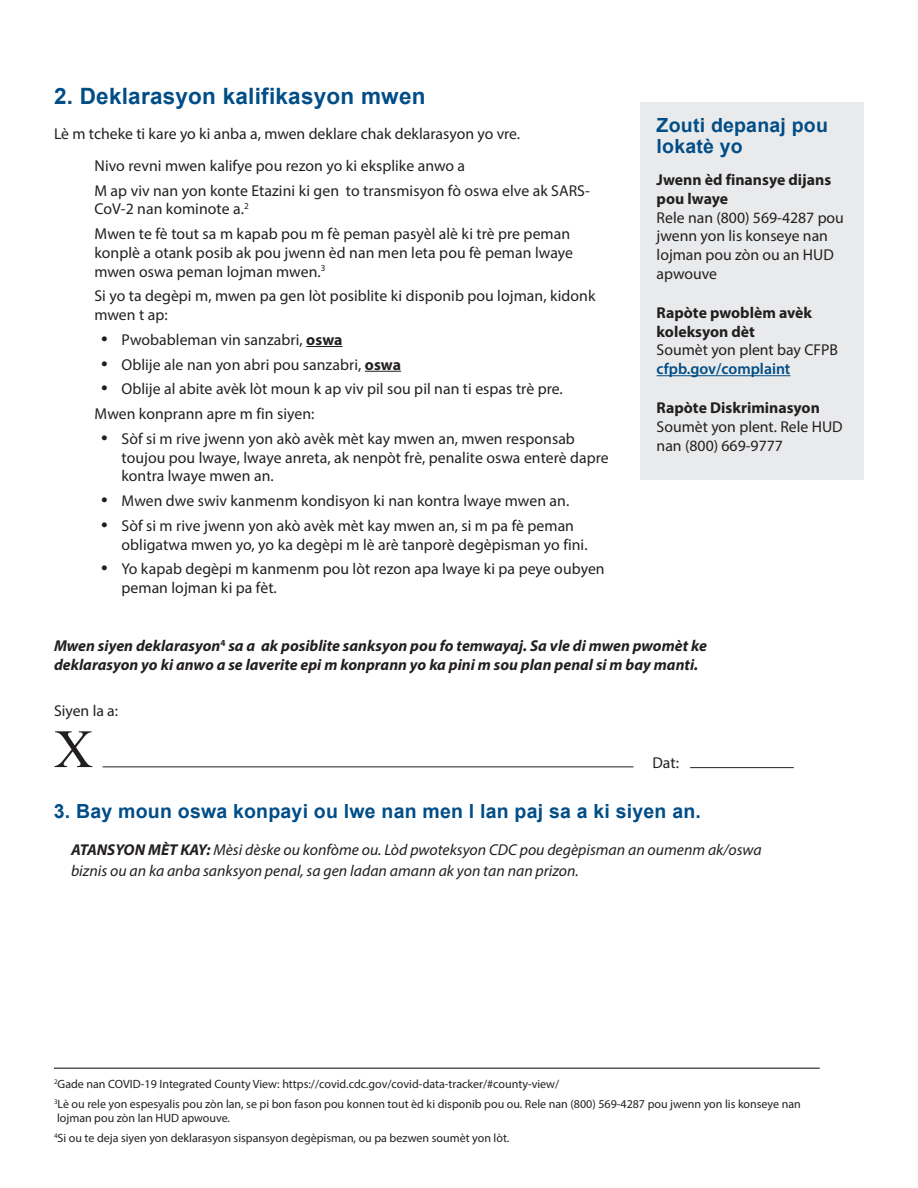
<style>
.page{position:relative;width:918px;height:1188px;background:#fff}
.page>*{position:absolute;margin:0;border:0;box-sizing:border-box;transform-origin:0 0}
.H2_big{font:700 22.5px "Arial";letter-spacing:.01em;color:#014d87}
.t1{font:700 19.5px/21px "Arial";letter-spacing:.01em;color:#014d87}
.t2{font:15.75px/18.8px "Myriad Pro";letter-spacing:.005em;color:#231f20}
.t3{font:italic 700 15.75px/18.8px "Myriad Pro";color:#231f20}
.t4{font:italic 15.75px/21px "Myriad Pro";color:#231f20}
.t5{font:700 15.75px/18.8px "Myriad Pro";color:#231f20}
.Footnote_text{font:12px/13.5px "Myriad Pro";color:#231f20}
.s1{font-size:23.7px}
.s2{font-weight:700}
.s3{font-weight:400}
.s4{font-weight:600;color:#014d87}
</style>
<div class="page">
<hr style="left:306px;top:346px;width:37px;height:1px;background:#231f20">
<hr style="left:365px;top:371px;width:36px;height:1px;background:#231f20">
<hr style="left:103px;top:767px;width:531px;height:1px;background:#231f20">
<hr style="left:690px;top:767px;width:104px;height:1px;background:#231f20">
<hr style="left:54px;top:1068px;width:766px;height:1px;background:#231f20">
<div style="left:640px;top:102px;width:224px;height:378px;background:#e9eaeb"></div>
<hr style="left:657px;top:375px;width:133px;height:1px;background:#014d87">
<svg style="left:54px;top:731px;width:38px;height:36px"></svg>
<h2 class="H2_big" style="left:54px;top:80px;width:373px">2. Deklarasyon kalifikasyon mwen</h2>
<p class="t2" style="left:54px;top:124px;width:468px">Lè m tcheke ti kare yo ki anba a, mwen deklare chak deklarasyon yo vre.</p>
<p class="t2" style="left:94px;top:156px;width:372px">Nivo revni mwen kalifye pou rezon yo ki eksplike anwo a</p>
<p class="t2" style="left:94px;top:181px;width:497px">M ap viv nan yon konte Etazini ki gen to transmisyon fò oswa elve ak SARS-<br>CoV-2 nan kominote a.<sup>2</sup></p>
<p class="t2" style="left:94px;top:224px;width:480px">Mwen te fè tout sa m kapab pou m fè peman pasyèl alè ki trè pre peman konplè a otank posib ak pou jwenn èd nan men leta pou fè peman lwaye mwen oswa peman lojman mwen.<sup>3</sup></p>
<p class="t2" style="left:94px;top:287px;width:502px">Si yo ta degèpi m, mwen pa gen lòt posiblite ki disponib pou lojman, kidonk mwen t ap:</p>
<p class="t2" style="left:101px;top:330px;width:243px"><span class="s1">•</span> Pwobableman vin sanzabri, <span class="s2">oswa</span></p>
<p class="t2" style="left:101px;top:355px;width:301px"><span class="s1">•</span> Oblije ale nan yon abri pou sanzabri, <span class="s2">oswa</span></p>
<p class="t2" style="left:101px;top:380px;width:463px"><span class="s1">•</span> Oblije al abite avèk lòt moun k ap viv pil sou pil nan ti espas trè pre.</p>
<p class="t2" style="left:94px;top:404px;width:221px">Mwen konprann apre m fin siyen:</p>
<p class="t2" style="left:122px;top:429px;width:489px;text-indent:-20px"><span class="s1">•</span> Sòf si m rive jwenn yon akò avèk mèt kay mwen an, mwen responsab toujou pou lwaye, lwaye anreta, ak nenpòt frè, penalite oswa enterè dapre kontra lwaye mwen an.</p>
<p class="t2" style="left:101px;top:491px;width:470px"><span class="s1">•</span> Mwen dwe swiv kanmenm kondisyon ki nan kontra lwaye mwen an.</p>
<p class="t2" style="left:122px;top:516px;width:468px;text-indent:-20px"><span class="s1">•</span> Sòf si m rive jwenn yon akò avèk mèt kay mwen an, si m pa fè peman obligatwa mwen yo, yo ka degèpi m lè arè tanporè degèpisman yo fini.</p>
<p class="t2" style="left:122px;top:560px;width:485px;text-indent:-20px"><span class="s1">•</span> Yo kapab degèpi m kanmenm pou lòt rezon apa lwaye ki pa peye oubyen peman lojman ki pa fèt.</p>
<h2 class="t1" style="left:657px;top:115px;width:173px">Zouti depanaj pou lokatè yo</h2>
<p class="t2" style="left:657px;top:170px;width:189px"><span class="s2">Jwenn èd finansye dijans pou lwaye<br></span>Rele nan (800) 569-4287 pou jwenn yon lis konseye nan lojman pou zòn ou an HUD apwouve</p>
<p class="t5" style="left:657px;top:303px;width:183px">Rapòte pwoblèm avèk koleksyon dèt<br><span class="s3">Soumèt yon plent bay CFPB </span><span class="s4">cfpb.gov/complaint</span></p>
<p class="t2" style="left:657px;top:398px;width:188px"><span class="s2">Rapòte Diskriminasyon<br></span>Soumèt yon plent. Rele HUD nan (800) 669-9777</p>
<p class="t3" style="left:54px;top:636px;width:654px">Mwen siyen deklarasyon<sup>4</sup> sa a ak posiblite sanksyon pou fo temwayaj. Sa vle di mwen pwomèt ke deklarasyon yo ki anwo a se laverite epi m konprann yo ka pini m sou plan penal si m bay manti.</p>
<p class="t2" style="left:54px;top:701px;width:66px">Siyen la a:</p>
<p class="t2" style="left:652px;top:754px;width:28px">Dat:</p>
<h2 class="t1" style="left:54px;top:801px;width:649px">3. Bay moun oswa konpayi ou lwe nan men l lan paj sa a ki siyen an.</h2>
<p class="t4" style="left:71px;top:839px;width:692px"><span class="s2">ATANSYON MÈT KAY:</span> Mèsi dèske ou konfòme ou. Lòd pwoteksyon CDC pou degèpisman an oumenm ak/oswa biznis ou an ka anba sanksyon penal, sa gen ladan amann ak yon tan nan prizon.</p>
<p class="Footnote_text" style="left:54px;top:1077px;width:507px"><sup>2</sup>Gade nan COVID-19 Integrated County View: https://covid.cdc.gov/covid-data-tracker/#county-view/</p>
<p class="Footnote_text" style="left:54px;top:1097px;width:748px"><sup>3</sup>Lè ou rele yon espesyalis pou zòn lan, se pi bon fason pou konnen tout èd ki disponib pou ou. Rele nan (800) 569-4287 pou jwenn yon lis konseye nan lojman pou zòn lan HUD apwouve.</p>
<p class="Footnote_text" style="left:54px;top:1131px;width:457px"><sup>4</sup>Si ou te deja siyen yon deklarasyon sispansyon degèpisman, ou pa bezwen soumèt yon lòt.</p>
</div>
